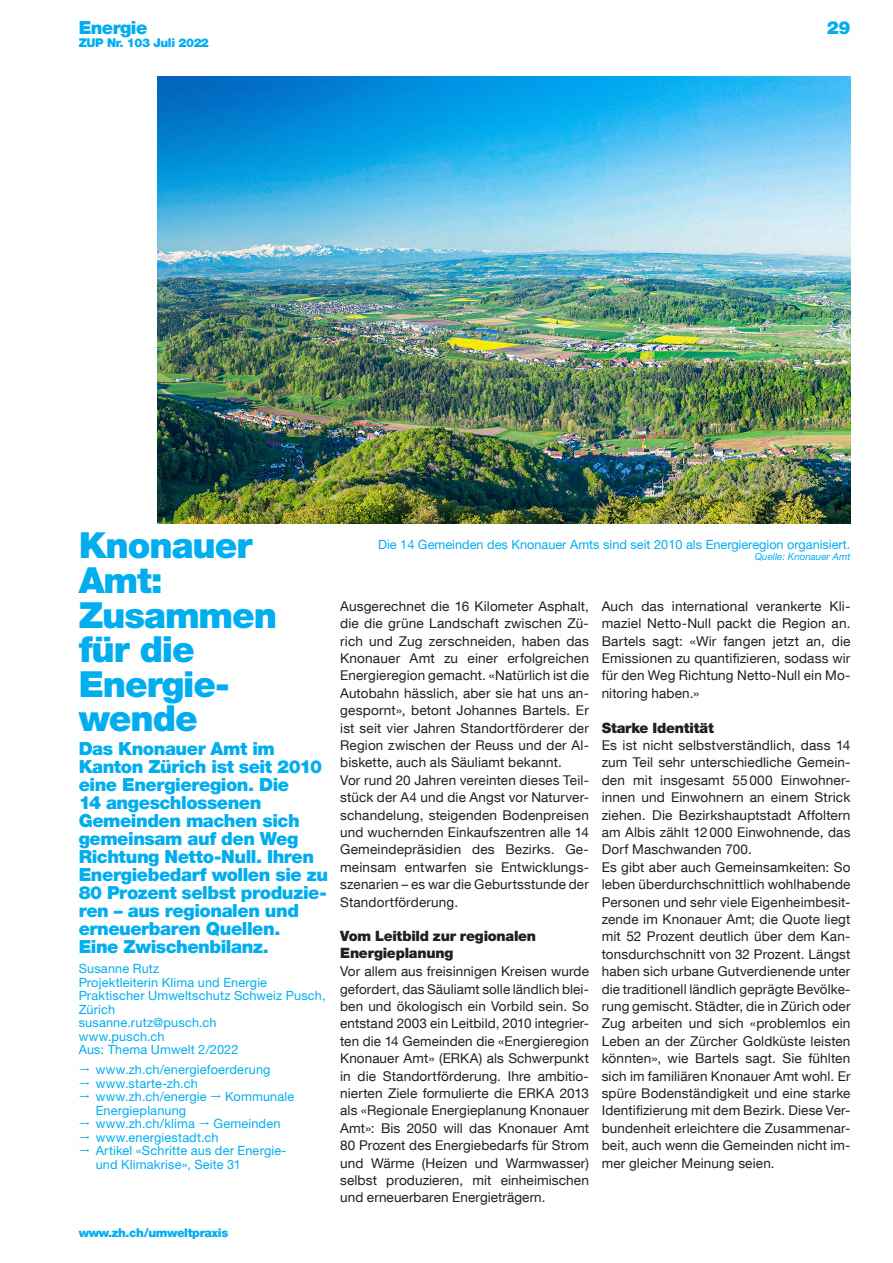
<style>
.page{position:relative;width:893px;height:1263px;background:#fff}
.page>*{position:absolute;margin:0;border:0;box-sizing:border-box;transform-origin:0 0}
._24_23_Haupt-Titel{font:900 36px/34.5px "Helvetica Neue LT Std";letter-spacing:-.03em;color:#00aeef}
._12_12_Lead{font:900 18px/18px "Helvetica Neue LT Com";letter-spacing:-.025em;color:#00aeef}
._9_5_10_9_Zwi-Titel{font:900 14.25px/16.4px "Helvetica Neue LT Std";letter-spacing:-.015em;color:#231f20}
._9_11_6_Grundtext{font:13.5px/17.4px "Helvetica Neue LT Com";letter-spacing:.01em;color:#231f20;text-align:justify}
._8_5_9_Autor__VOR__1{font:12.75px/13.5px "Helvetica Neue LT Std";letter-spacing:.01em;color:#00aeef}
._8_5_9_Legende_CYAN{font:12.75px "Helvetica Neue LT Std";color:#00aeef}
.t1{font:900 12px "Helvetica Neue LT Com";letter-spacing:-.03em;color:#00aeef}
._6_5_7_5_Quelle_CYAN{font:italic 9.75px "Helvetica Neue LT Std";color:#00aeef}
</style>
<div class="page">
<img style="left:157px;top:77px;width:693px;height:447px">
<h2 class="_12_12_Lead" style="left:79px;top:19px;width:70px">Energie</h2>
<p class="t1" style="left:79px;top:35px;width:132px">ZUP Nr. 103 Juli 2022</p>
<h2 class="_12_12_Lead" style="left:827px;top:19px;width:25px">29</h2>
<h1 class="_24_23_Haupt-Titel" style="left:79px;top:528px;width:200px">Knonauer<br>Amt:<br>Zusammen für die<br>Energie&shy;wende</h1>
<h2 class="_12_12_Lead" style="left:79px;top:740px;width:251px">Das Knonauer Amt im<br>Kanton Zürich ist seit 2010 eine Energieregion. Die<br>14 angeschlossenen<br>Gemeinden machen sich gemeinsam auf den Weg<br>Richtung Netto-Null. Ihren<br>Energiebedarf wollen sie zu<br>80 Prozent selbst produzie&shy;ren – aus regionalen und erneuerbaren Quellen.<br>Eine Zwischenbilanz.</h2>
<p class="_8_5_9_Autor__VOR__1" style="left:79px;top:962px;width:248px">Susanne Rutz<br>Projektleiterin Klima und Energie<br>Praktischer Umweltschutz Schweiz Pusch,<br>Zürich<br>susanne.rutz@pusch.ch<br>www.pusch.ch<br>Aus: Thema Umwelt 2/2022</p>
<p class="_8_5_9_Autor__VOR__1" style="left:96px;top:1063px;width:176px">www.zh.ch/energiefoerderung www.starte-zh.ch www.zh.ch/energie</p>
<p class="_8_5_9_Autor__VOR__1" style="left:225px;top:1090px;width:71px">Kommunale</p>
<p class="_8_5_9_Autor__VOR__1" style="left:96px;top:1103px;width:92px">Energieplanung</p>
<p class="_8_5_9_Autor__VOR__1" style="left:96px;top:1117px;width:101px">www.zh.ch/klima</p>
<p class="_8_5_9_Autor__VOR__1" style="left:96px;top:1117px;width:186px;text-indent:118px">Gemeinden www.energiestadt.ch</p>
<p class="_8_5_9_Autor__VOR__1" style="left:96px;top:1144px;width:192px">Artikel «Schritte aus der Energie-</p>
<p class="_8_5_9_Autor__VOR__1" style="left:96px;top:1157px;width:147px">und Klimakrise», Seite 31</p>
<p class="t1" style="left:79px;top:1226px;width:151px">www.zh.ch/umweltpraxis</p>
<p class="_8_5_9_Legende_CYAN" style="left:378px;top:537px;width:474px">Die 14 Gemeinden des Knonauer Amts sind seit 2010 als Energieregion organisiert.</p>
<p class="_6_5_7_5_Quelle_CYAN" style="left:755px;top:551px;width:97px">Quelle: Knonauer Amt</p>
<p class="_9_11_6_Grundtext" style="left:340px;top:597px;width:250px">Ausgerechnet die 16 Kilometer Asphalt, die die grüne Landschaft zwischen Zü&shy;rich und Zug zerschneiden, haben das Knonauer Amt zu einer erfolgreichen Energieregion gemacht. «Natürlich ist die Autobahn hässlich, aber sie hat uns an&shy;gespornt», betont Johannes Bartels. Er ist seit vier Jahren Standortförderer der Region zwischen der Reuss und der Al&shy;biskette, auch als Säuliamt bekannt.</p>
<p class="_9_11_6_Grundtext" style="left:340px;top:771px;width:250px">Vor rund 20 Jahren vereinten dieses Teil&shy;stück der A4 und die Angst vor Naturver&shy;schandelung, steigenden Bodenpreisen und wuchernden Einkaufszentren alle 14<br>Gemeindepräsidien des Bezirks. Ge&shy;meinsam entwarfen sie Entwicklungs&shy;szenarien – es war die Geburtsstunde der Standortförderung.</p>
<p class="_9_5_10_9_Zwi-Titel" style="left:340px;top:928px;width:197px">Vom Leitbild zur regionalen<br>Energieplanung</p>
<p class="_9_11_6_Grundtext" style="left:340px;top:962px;width:250px">Vor allem aus freisinnigen Kreisen wurde gefordert, das Säuliamt solle ländlich blei&shy;ben und ökologisch ein Vorbild sein. So entstand 2003 ein Leitbild, 2010 integrier&shy;ten die 14 Gemeinden die «Energieregion Knonauer Amt» (ERKA) als Schwerpunkt in die Standortförderung. Ihre ambitio&shy;nierten Ziele formulierte die ERKA 2013 als «Regionale Energieplanung Knonauer Amt»: Bis 2050 will das Knonauer Amt 80 Prozent des Energiebedarfs für Strom und Wärme (Heizen und Warmwasser) selbst produzieren, mit einheimischen und erneuerbaren Energieträgern.</p>
<p class="_9_11_6_Grundtext" style="left:602px;top:597px;width:250px">Auch das international verankerte Kli&shy;maziel Netto-Null packt die Region an.<br>Bartels sagt: «Wir fangen jetzt an, die Emissionen zu quantifizieren, sodass wir für den Weg Richtung Netto-Null ein Mo&shy;nitoring haben.»</p>
<p class="_9_5_10_9_Zwi-Titel" style="left:602px;top:719px;width:114px">Starke Identität</p>
<p class="_9_11_6_Grundtext" style="left:602px;top:736px;width:250px">Es ist nicht selbstverständlich, dass 14 zum Teil sehr unterschiedliche Gemein&shy;den mit insgesamt 55000 Einwohner&shy;innen und Einwohnern an einem Strick ziehen. Die Bezirkshauptstadt Affoltern am Albis zählt 12000 Einwohnende, das Dorf Maschwanden 700.</p>
<p class="_9_11_6_Grundtext" style="left:602px;top:858px;width:250px">Es gibt aber auch Gemeinsamkeiten: So leben überdurchschnittlich wohlhabende Personen und sehr viele Eigenheimbesit&shy;zende im Knonauer Amt; die Quote liegt mit 52 Prozent deutlich über dem Kan&shy;tonsdurchschnitt von 32 Prozent. Längst haben sich urbane Gutverdienende unter die traditionell ländlich geprägte Bevölke&shy;rung gemischt. Städter, die in Zürich oder Zug arbeiten und sich «problemlos ein Leben an der Zürcher Goldküste leisten könnten», wie Bartels sagt. Sie fühlten sich im familiären Knonauer Amt wohl. Er spüre Bodenständigkeit und eine starke Identifizierung mit dem Bezirk. Diese Ver&shy;bundenheit erleichtere die Zusammenar&shy;beit, auch wenn die Gemeinden nicht im&shy;mer gleicher Meinung seien.</p>
</div>
